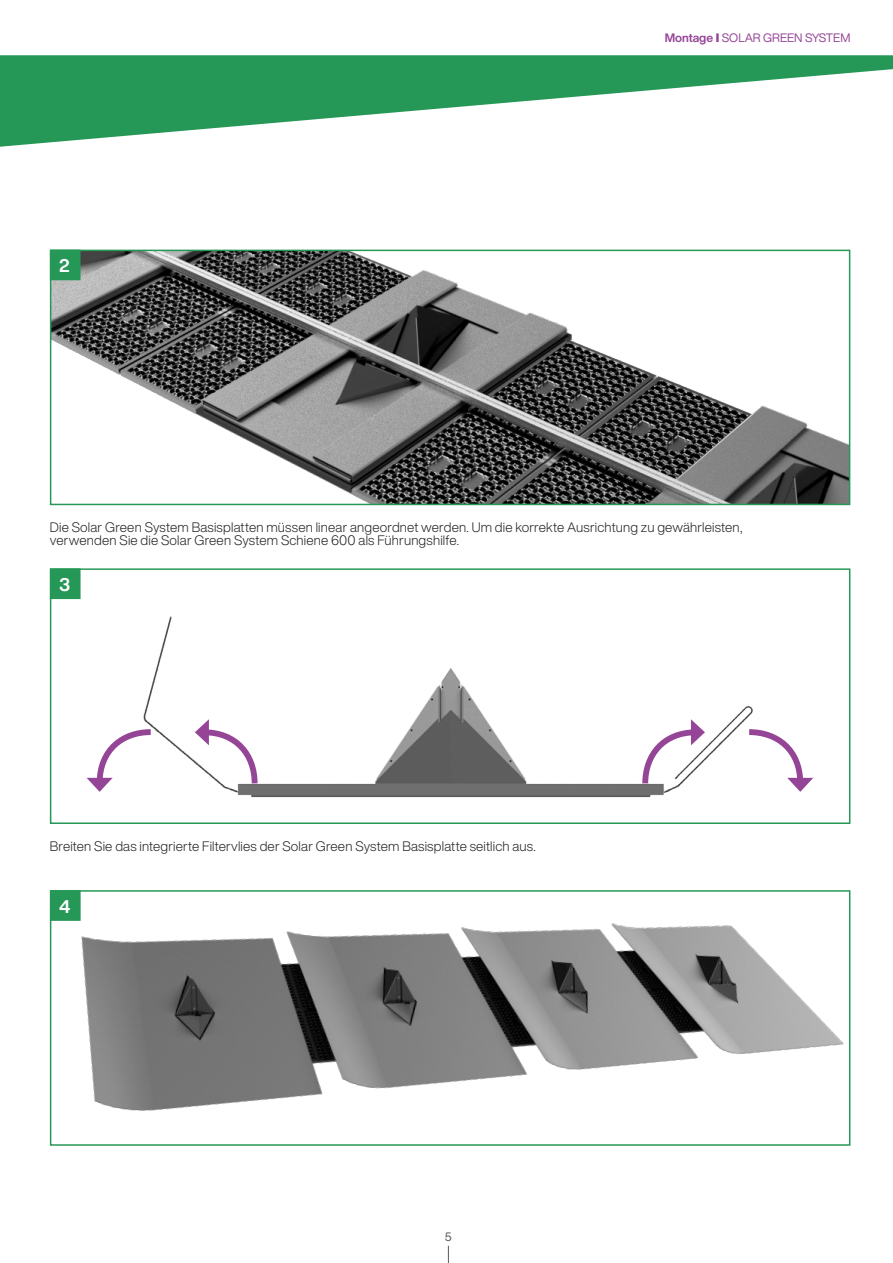
<style>
.page{position:relative;width:893px;height:1263px;background:#fff}
.page>*{position:absolute;margin:0;border:0;box-sizing:border-box;transform-origin:0 0}
._03_TERMEK_beforgatott{font:700 18px "Helvetica Now Display";color:#fff}
.Cimsor_baloldalon{font:300 13.5px/13.5px "Helvetica Now Display";letter-spacing:.015em;color:#231f20}
.Ariadnefaden{font:12px "Helvetica Now Display";letter-spacing:.01em;color:#954596}
.t1{font:12px "Helvetica Now Display";color:#57585a}
.s1{font-weight:700}
.s2{font-weight:900}
</style>
<div class="page">
<img style="left:150px;top:616px;width:603px;height:182px">
<svg style="left:0;top:55px;width:893px;height:92px;fill:#259756"></svg>
<svg style="left:448px;top:1246px;width:1px;height:17px"></svg>
<img style="left:81px;top:923px;width:763px;height:188px">
<div style="left:50px;top:890px;width:800px;height:256px;border:2px solid #259756"></div>
<div style="left:50px;top:890px;width:31px;height:31px;background:#259756;border:2px solid #259756"></div>
<svg style="left:195px;top:719px;width:65px;height:70px"></svg>
<svg style="left:639px;top:719px;width:66px;height:70px"></svg>
<svg style="left:87px;top:726px;width:70px;height:66px"></svg>
<svg style="left:743px;top:726px;width:70px;height:66px"></svg>
<div style="left:50px;top:568px;width:31px;height:31px;background:#259756;border:2px solid #259756"></div>
<img style="left:53px;top:253px;width:794px;height:249px">
<div style="left:50px;top:250px;width:800px;height:255px;border:2px solid #259756"></div>
<div style="left:50px;top:250px;width:31px;height:30px;background:#259756"></div>
<div style="left:50px;top:568px;width:800px;height:256px;border:2px solid #259756"></div>
<p class="_03_TERMEK_beforgatott" style="left:59px;top:253px;width:12px">2</p>
<p class="Ariadnefaden" style="left:665px;top:30px;width:187px"><span class="s1">Montage</span> <span class="s2">I</span> SOLAR GREEN SYSTEM</p>
<p class="Cimsor_baloldalon" style="left:50px;top:520px;width:694px">Die Solar Green System Basisplatten müssen linear angeordnet werden. Um die korrekte Ausrichtung zu gewährleisten, verwenden Sie die Solar Green System Schiene 600 als Führungshilfe.</p>
<p class="_03_TERMEK_beforgatott" style="left:59px;top:572px;width:13px">3</p>
<p class="Cimsor_baloldalon" style="left:50px;top:839px;width:487px">Breiten Sie das integrierte Filtervlies der Solar Green System Basisplatte seitlich aus.</p>
<p class="_03_TERMEK_beforgatott" style="left:59px;top:894px;width:13px">4</p>
<p class="t1" style="left:445px;top:1229px;width:8px">5</p>
</div>
